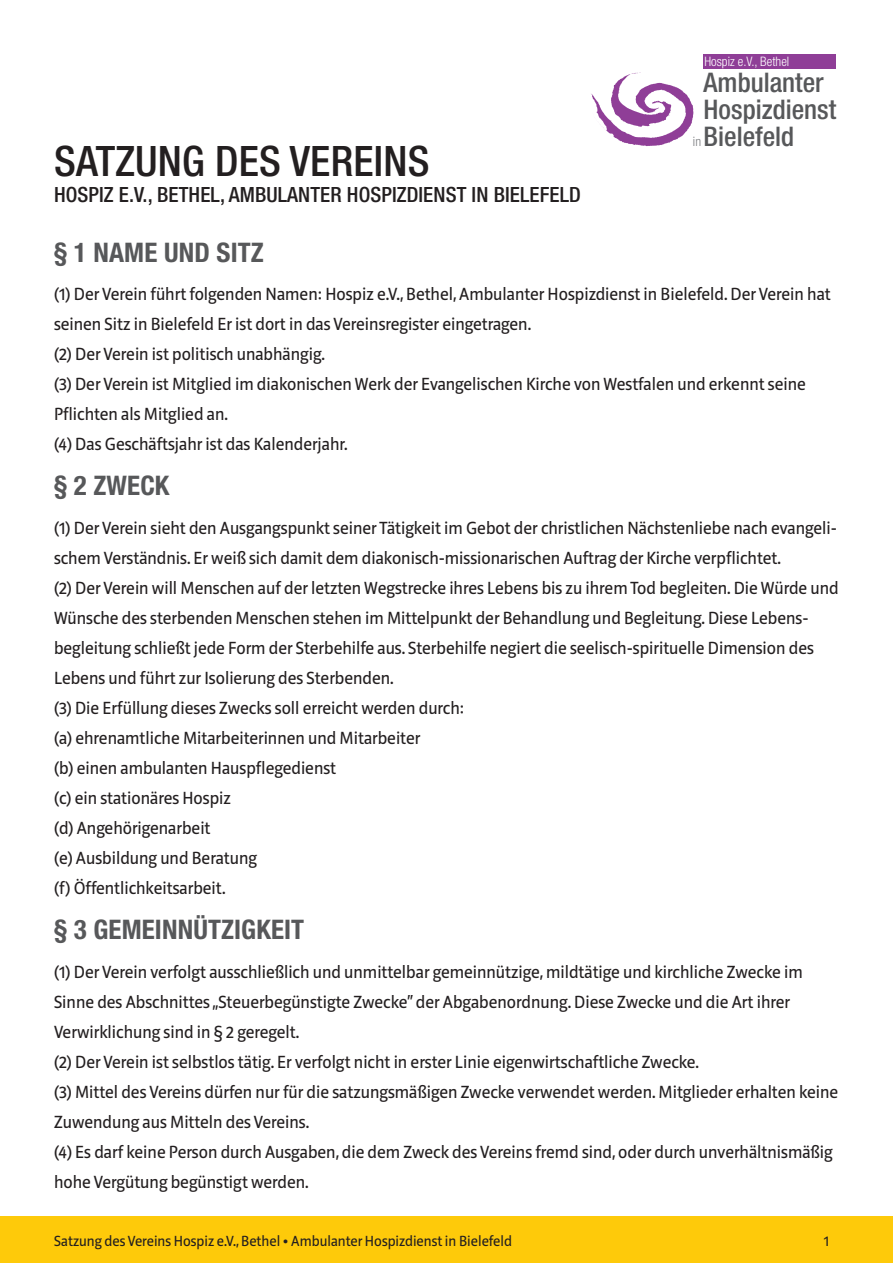
<style>
.page{position:relative;width:893px;height:1263px;background:#fff}
.page>*{position:absolute;margin:0;border:0;box-sizing:border-box;transform-origin:0 0}
.t1{font:500 condensed 42px "Helvetica Neue LT Std";letter-spacing:.005em;color:#231f20}
.t2{font:700 condensed 27px "Helvetica Neue LT Std";letter-spacing:.005em;color:#57585a}
.t3{font:500 condensed 27px/27px "Helvetica Neue LT Std";color:#57585a}
.t4{font:500 condensed 21px "Helvetica Neue LT Std";letter-spacing:.005em;color:#231f20}
.t5{font:18px/30px "Riga";color:#231f20}
.t6{font:15px "Riga";color:#231f20}
.t7{font:300 condensed 13.05px "Helvetica Neue LT Std";color:#fff}
.t8{font:300 condensed 13.05px "Helvetica Neue LT Std";color:#787a7d}
</style>
<div class="page">
<div style="left:0;top:1216px;width:893px;height:47px;background:#feca0a"></div>
<div style="left:704px;top:54px;width:132px;height:14px;background:#8f3e97"></div>
<svg style="left:591px;top:73px;width:102px;height:73px"></svg>
<h1 class="t1" style="left:54px;top:137px;width:377px">SATZUNG DES VEREINS</h1>
<p class="t4" style="left:54px;top:182px;width:528px">HOSPIZ E.V., BETHEL, AMBULANTER HOSPIZDIENST IN BIELEFELD</p>
<p class="t7" style="left:704px;top:54px;width:86px">Hospiz e.V., Bethel</p>
<h2 class="t3" style="left:704px;top:69px;width:134px">Ambulanter<br>Hospizdienst<br>Bielefeld</h2>
<p class="t8" style="left:693px;top:134px;width:10px">in</p>
<h2 class="t2" style="left:54px;top:236px;width:211px">§ 1 NAME UND SITZ</h2>
<p class="t5" style="left:54px;top:280px;width:778px">(1) Der Verein führt folgenden Namen: Hospiz e.V., Bethel, Ambulanter Hospizdienst in Bielefeld. Der Verein hat seinen Sitz in Bielefeld Er ist dort in das Vereinsregister eingetragen.<br>(2) Der Verein ist politisch unabhängig.<br>(3) Der Verein ist Mitglied im diakonischen Werk der Evangelischen Kirche von Westfalen und erkennt seine Pflichten als Mitglied an.<br>(4) Das Geschäftsjahr ist das Kalenderjahr.</p>
<h2 class="t2" style="left:54px;top:469px;width:117px">§ 2 ZWECK</h2>
<p class="t5" style="left:54px;top:513px;width:786px">(1) Der Verein sieht den Ausgangspunkt seiner Tätigkeit im Gebot der christlichen Nächstenliebe nach evangeli&shy;schem Verständnis. Er weiß sich damit dem diakonisch-missionarischen Auftrag der Kirche verpflichtet.<br>(2) Der Verein will Menschen auf der letzten Wegstrecke ihres Lebens bis zu ihrem Tod begleiten. Die Würde und Wünsche des sterbenden Menschen stehen im Mittelpunkt der Behandlung und Begleitung. Diese Lebens&shy;begleitung schließt jede Form der Sterbehilfe aus. Sterbehilfe negiert die seelisch-spirituelle Dimension des Lebens und führt zur Isolierung des Sterbenden.<br>(3) Die Erfüllung dieses Zwecks soll erreicht werden durch:<br>(a) ehrenamtliche Mitarbeiterinnen und Mitarbeiter<br>(b) einen ambulanten Hauspflegedienst<br>(c) ein stationäres Hospiz<br>(d) Angehörigenarbeit<br>(e) Ausbildung und Beratung<br>(f) Öffentlichkeitsarbeit.</p>
<h2 class="t2" style="left:54px;top:913px;width:252px">§ 3 GEMEINNÜTZIGKEIT</h2>
<p class="t5" style="left:54px;top:957px;width:786px">(1) Der Verein verfolgt ausschließlich und unmittelbar gemeinnützige, mildtätige und kirchliche Zwecke im Sinne des Abschnittes „Steuerbegünstigte Zwecke“ der Abgabenordnung. Diese Zwecke und die Art ihrer Verwirklichung sind in § 2 geregelt.<br>(2) Der Verein ist selbstlos tätig. Er verfolgt nicht in erster Linie eigenwirtschaftliche Zwecke.<br>(3) Mittel des Vereins dürfen nur für die satzungsmäßigen Zwecke verwendet werden. Mitglieder erhalten keine Zuwendung aus Mitteln des Vereins.<br>(4) Es darf keine Person durch Ausgaben, die dem Zweck des Vereins fremd sind, oder durch unverhältnismäßig hohe Vergütung begünstigt werden.</p>
<p class="t6" style="left:54px;top:1232px;width:459px">Satzung des Vereins Hospiz e.V., Bethel • Ambulanter Hospizdienst in Bielefeld</p>
<p class="t6" style="left:824px;top:1232px;width:7px">1</p>
</div>
